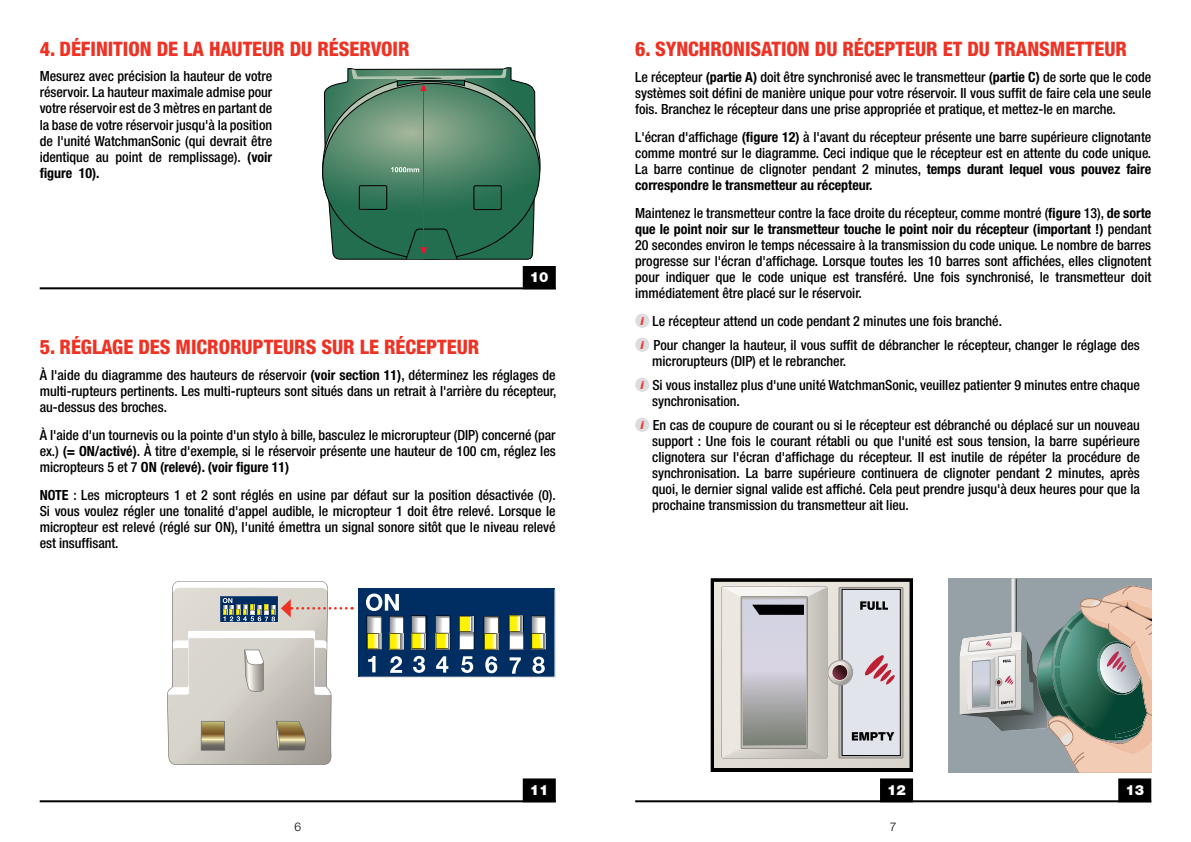
<style>
.page{position:relative;width:1191px;height:842px;background:#fff}
.page>*{position:absolute;margin:0;border:0;box-sizing:border-box;transform-origin:0 0}
.t1{font:800 condensed 20px "Helvetica Neue";letter-spacing:-.005em;color:#ee3224}
.t2{font:500 condensed 14px/16px "Helvetica Neue";letter-spacing:-.005em;color:#000;text-align:justify}
.t3{font:900 14px "Helvetica Neue";color:#fff}
.t4{font:300 12px "Helvetica Neue";color:#000}
.s1{font-weight:700}
.s2{font-weight:900;font-style:italic;font-size:11px;color:#ee3224}
</style>
<div class="page">
<hr style="left:40px;top:287px;width:516px;height:2px;background:#000">
<hr style="left:40px;top:800px;width:516px;height:2px;background:#000">
<svg style="left:521px;top:778px;width:35px;height:25px"></svg>
<svg style="left:359px;top:589px;width:197px;height:89px;background:#446277"></svg>
<svg style="left:167px;top:581px;width:185px;height:184px"></svg>
<div style="left:635px;top:314px;width:14px;height:14px;background:#dcddde;border-radius:50%"></div>
<div style="left:635px;top:338px;width:14px;height:14px;background:#dcddde;border-radius:50%"></div>
<div style="left:635px;top:378px;width:14px;height:14px;background:#dcddde;border-radius:50%"></div>
<div style="left:635px;top:418px;width:14px;height:14px;background:#dcddde;border-radius:50%"></div>
<hr style="left:635px;top:800px;width:516px;height:2px;background:#000">
<svg style="left:878px;top:778px;width:37px;height:25px"></svg>
<div style="left:710px;top:578px;width:203px;height:194px;background:linear-gradient(to right,#020202,#020202)"></div>
<svg style="left:714px;top:582px;width:195px;height:186px;background:#c9c6c6"></svg>
<svg style="left:948px;top:578px;width:204px;height:225px;background:#9fa6a2"></svg>
<svg style="left:317px;top:67px;width:239px;height:223px"></svg>
<hr style="left:423px;top:88px;width:1px;height:163px;background:#f80f2d">
<h1 class="t1" style="left:40px;top:36px;width:371px">4. DÉFINITION DE LA HAUTEUR DU RÉSERVOIR</h1>
<p class="t2" style="left:40px;top:68px;width:234px">Mesurez avec précision la hauteur de votre réservoir. La hauteur maximale admise pour votre réservoir est de 3 mètres en partant de la base de votre réservoir jusqu'à la position de l'unité WatchmanSonic (qui devrait être identique au point de remplissage). <span class="s1">(voir figure 10).</span></p>
<h1 class="t1" style="left:40px;top:334px;width:441px">5. RÉGLAGE DES MICRORUPTEURS SUR LE RÉCEPTEUR</h1>
<p class="t3" style="left:530px;top:269px;width:20px">10</p>
<p class="t2" style="left:40px;top:366px;width:518px">À l'aide du diagramme des hauteurs de réservoir <span class="s1">(voir section 11)</span>, déterminez les réglages de multi-rupteurs pertinents. Les multi-rupteurs sont situés dans un retrait à l'arrière du récepteur, au-dessus des broches.</p>
<p class="t2" style="left:40px;top:426px;width:517px">À l'aide d'un tournevis ou la pointe d'un stylo à bille, basculez le microrupteur (DIP) concerné (par ex.) <span class="s1">(= ON/activé)</span>. À titre d'exemple, si le réservoir présente une hauteur de 100 cm, réglez les micropteurs 5 et 7 <span class="s1">ON (relevé). (voir figure 11)</span></p>
<p class="t2" style="left:40px;top:486px;width:517px"><span class="s1">NOTE</span> : Les micropteurs 1 et 2 sont réglés en usine par défaut sur la position désactivée (0).<br>Si vous voulez régler une tonalité d'appel audible, le micropteur 1 doit être relevé. Lorsque le micropteur est relevé (réglé sur ON), l'unité émettra un signal sonore sitôt que le niveau relevé est insuffisant.</p>
<h1 class="t1" style="left:635px;top:36px;width:493px">6. SYNCHRONISATION DU RÉCEPTEUR ET DU TRANSMETTEUR</h1>
<p class="t2" style="left:635px;top:69px;width:517px">Le récepteur <span class="s1">(partie A)</span> doit être synchronisé avec le transmetteur <span class="s1">(partie C)</span> de sorte que le code systèmes soit défini de manière unique pour votre réservoir. Il vous suffit de faire cela une seule fois. Branchez le récepteur dans une prise appropriée et pratique, et mettez-le en marche.</p>
<p class="t2" style="left:635px;top:129px;width:517px">L'écran d'affichage <span class="s1">(figure 12)</span> à l'avant du récepteur présente une barre supérieure clignotante comme montré sur le diagramme. Ceci indique que le récepteur est en attente du code unique.<br>La barre continue de clignoter pendant 2 minutes, <span class="s1">temps durant lequel vous pouvez faire correspondre le transmetteur au récepteur.</span></p>
<p class="t2" style="left:635px;top:205px;width:517px">Maintenez le transmetteur contre la face droite du récepteur, comme montré (<span class="s1">figure</span> 13), <span class="s1">de sorte que le point noir sur le transmetteur touche le point noir du récepteur (important !)</span> pendant 20 secondes environ le temps nécessaire à la transmission du code unique. Le nombre de barres progresse sur l'écran d'affichage. Lorsque toutes les 10 barres sont affichées, elles clignotent pour indiquer que le code unique est transféré. Une fois synchronisé, le transmetteur doit immédiatement être placé sur le réservoir.</p>
<p class="t2" style="left:640px;top:309px;width:501px;line-height:24px"><span class="s2">i</span> Le récepteur attend un code pendant 2 minutes une fois branché.<br><span class="s2">i</span> Pour changer la hauteur, il vous suffit de débrancher le récepteur, changer le réglage des</p>
<p class="t2" style="left:640px;top:349px;width:501px;line-height:24px;text-indent:12px">microrupteurs (DIP) et le rebrancher.<br><span class="s2">i</span> Si vous installez plus d'une unité WatchmanSonic, veuillez patienter 9 minutes entre chaque</p>
<p class="t2" style="left:640px;top:389px;width:501px;line-height:24px;text-indent:12px">synchronisation.<br><span class="s2">i</span> En cas de coupure de courant ou si le récepteur est débranché ou déplacé sur un nouveau</p>
<p class="t2" style="left:652px;top:433px;width:489px">support : Une fois le courant rétabli ou que l'unité est sous tension, la barre supérieure clignotera sur l'écran d'affichage du récepteur. II est inutile de répéter la procédure de synchronisation. La barre supérieure continuera de clignoter pendant 2 minutes, après quoi, le dernier signal valide est affiché. Cela peut prendre jusqu'à deux heures pour que la prochaine transmission du transmetteur ait lieu.</p>
<p class="t3" style="left:530px;top:782px;width:20px">11</p>
<p class="t3" style="left:887px;top:782px;width:20px">12</p>
<p class="t3" style="left:1125px;top:782px;width:20px">13</p>
<p class="t4" style="left:294px;top:819px;width:8px">6</p>
<p class="t4" style="left:890px;top:819px;width:8px">7</p>
</div>
